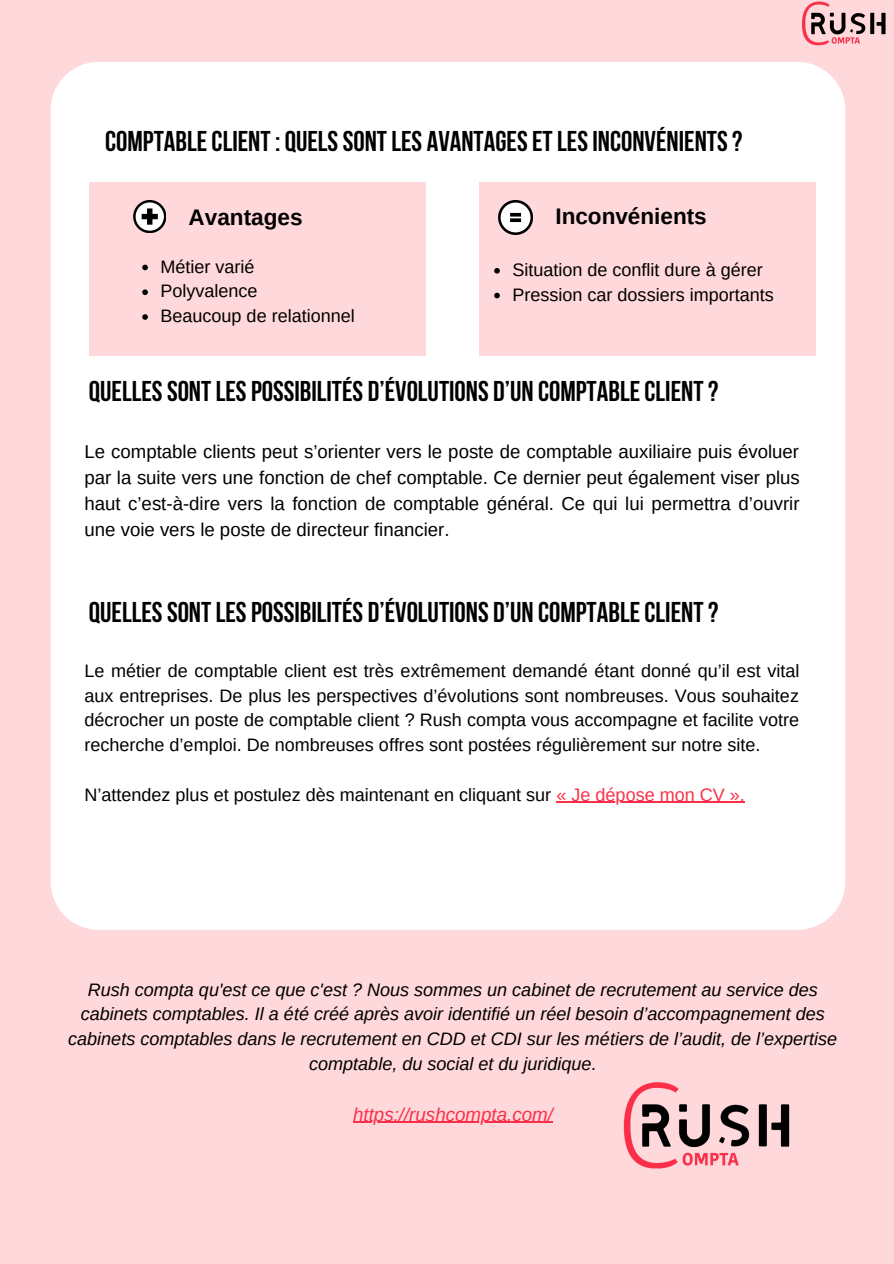
<style>
.page{position:relative;width:894px;height:1264px;background:#fff}
.page>*{position:absolute;margin:0;border:0;box-sizing:border-box;transform-origin:0 0}
.t1{font:700 28.5px "Bebas Neue";color:#000}
.t2{font:700 22.5px "Arimo";color:#000}
.t3{font:italic 18.75px "Arimo";color:#fc2f49}
.t4{font:18.6px/26px "Arimo";color:#000;text-align:justify}
.t5{font:18px/24.8px "Arimo";color:#000;text-align:justify}
.t6{font:italic 18px/24.8px "Arimo";color:#000;text-align:center}
.s1{color:#fc2f49}
</style>
<div class="page">
<div style="left:0;top:0;width:893px;height:1263px;background:#ffd8db"></div>
<div style="left:51px;top:62px;width:794px;height:867px;background:#fff;border-radius:48px"></div>
<hr style="left:556px;top:801px;width:188px;height:2px;background:#fc2f49">
<img style="left:802px;top:1px;width:84px;height:45px">
<div style="left:89px;top:182px;width:337px;height:173px;background:#ffd8db"></div>
<div style="left:479px;top:182px;width:337px;height:173px;background:#ffd8db"></div>
<svg style="left:134px;top:201px;width:31px;height:31px"></svg>
<div style="left:133px;top:200px;width:33px;height:33px;border:2px solid #000;border-radius:50%"></div>
<svg style="left:142px;top:208px;width:16px;height:17px"></svg>
<svg style="left:499px;top:201px;width:32px;height:33px"></svg>
<div style="left:498px;top:200px;width:35px;height:35px;border:3px solid #000;border-radius:50%"></div>
<svg style="left:510px;top:213px;width:11px;height:9px"></svg>
<img style="left:623px;top:1082px;width:167px;height:87px">
<hr style="left:353px;top:1121px;width:200px;height:1px;background:#fc2f49">
<svg style="left:142px;top:265px;width:6px;height:5px"></svg>
<svg style="left:142px;top:289px;width:6px;height:6px"></svg>
<svg style="left:142px;top:314px;width:6px;height:6px"></svg>
<svg style="left:494px;top:268px;width:5px;height:5px"></svg>
<svg style="left:494px;top:293px;width:5px;height:5px"></svg>
<p class="t1" style="left:105px;top:130px;width:638px">COMPTABLECLIENT: QUELSSONTLES AVANTAGESETLESINCONVÉNIENTS?</p>
<p class="t2" style="left:188px;top:205px;width:115px">Avantages</p>
<p class="t5" style="left:160px;top:254px;width:96px">Métier varié</p>
<p class="t5" style="left:160px;top:279px;width:99px">Polyvalence</p>
<p class="t5" style="left:160px;top:303px;width:196px">Beaucoup de relationnel</p>
<p class="t2" style="left:555px;top:203px;width:153px">Inconvénients</p>
<p class="t5" style="left:512px;top:257px;width:252px">Situation de conflit dure à gérer</p>
<p class="t5" style="left:512px;top:282px;width:263px">Pression car dossiers importants</p>
<p class="t1" style="left:89px;top:379px;width:630px">QUELLESSONTLESPOSSIBILITÉS D’ÉVOLUTIONS D’UN COMPTABLECLIENT?</p>
<p class="t4" style="left:84px;top:439px;width:716px">Le comptable clients peut s’orienter vers le poste de comptable auxiliaire puis évoluer par la suite vers une fonction de chef comptable. Ce dernier peut également viser plus haut c’est-à-dire vers la fonction de comptable général. Ce qui lui permettra d’ouvrir une voie vers le poste de directeur financier.</p>
<p class="t1" style="left:89px;top:600px;width:630px">QUELLESSONTLESPOSSIBILITÉS D’ÉVOLUTIONS D’UN COMPTABLECLIENT?</p>
<p class="t5" style="left:84px;top:658px;width:716px">Le métier de comptable client est très extrêmement demandé étant donné qu’il est vital aux entreprises. De plus les perspectives d’évolutions sont nombreuses. Vous souhaitez décrocher un poste de comptable client ? Rush compta vous accompagne et facilite votre recherche d’emploi. De nombreuses offres sont postées régulièrement sur notre site.</p>
<p class="t5" style="left:84px;top:782px;width:661px">N’attendez plus et postulez dès maintenant en cliquant sur <span class="s1">« Je dépose mon CV ».</span></p>
<p class="t6" style="left:68px;top:976px;width:770px">Rush compta qu'est ce que c'est ? Nous sommes un cabinet de recrutement au service des cabinets comptables. Il a été créé après avoir identifié un réel besoin d’accompagnement des cabinets comptables dans le recrutement en CDD et CDI sur les métiers de l’audit, de l’expertise comptable, du social et du juridique.</p>
<p class="t3" style="left:353px;top:1103px;width:201px">https://rushcompta.com/</p>
</div>
